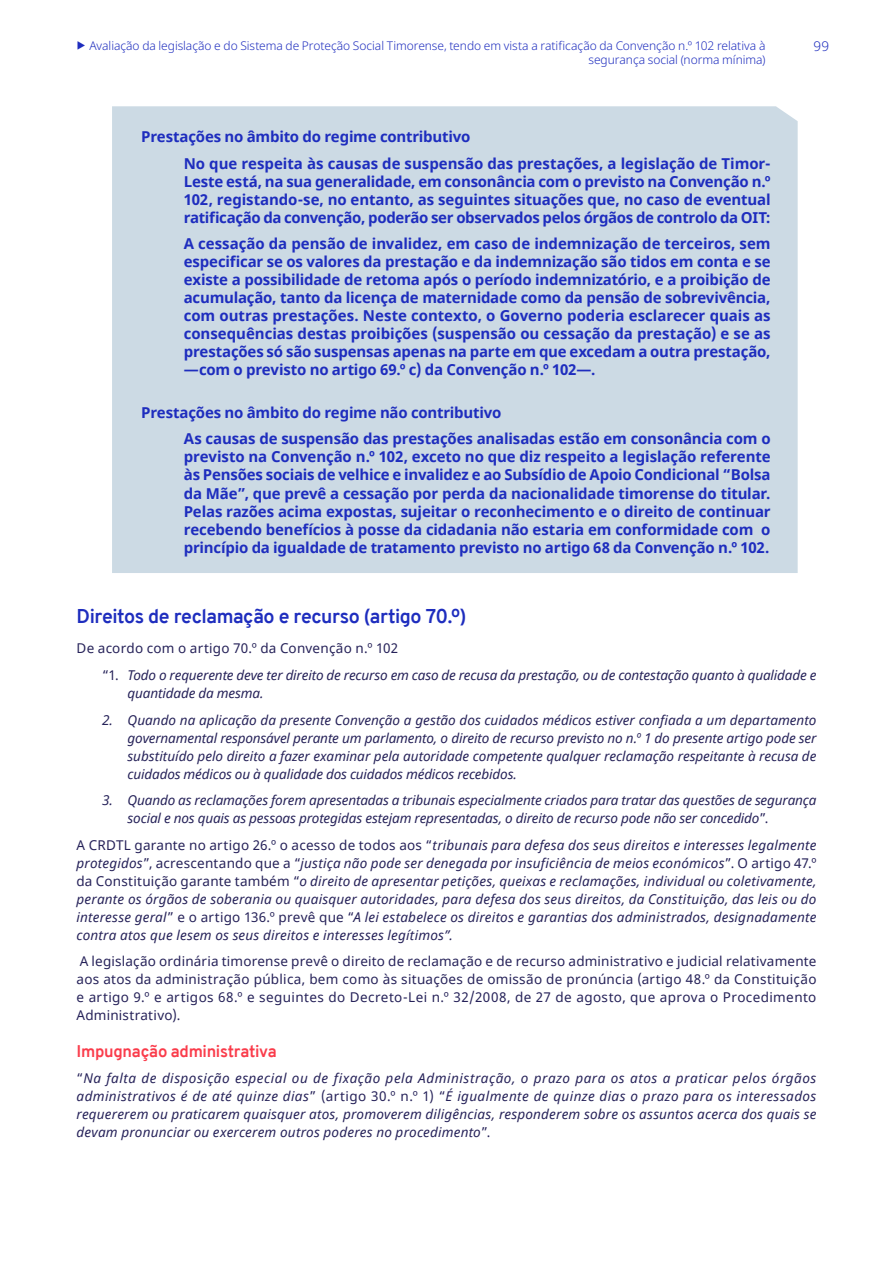
<style>
.page{position:relative;width:893px;height:1263px;background:#fff}
.page>*{position:absolute;margin:0;border:0;box-sizing:border-box;transform-origin:0 0}
.Heading_level_3_ILO{font:700 19.5px "Overpass";letter-spacing:-.02em;color:#1e2dbe}
.Heading_level_4_red{font:700 16.5px "Overpass";letter-spacing:-.015em;color:#fa3c4b}
.Body_text_blue{font:700 15px/18px "Noto Sans";letter-spacing:-.015em;color:#1e2dbe;text-align:justify}
.Body_text_darkblue{font:italic 13.5px/18px "Noto Sans";letter-spacing:.015em;color:#262259;text-align:justify}
.Body_text_po_2{font:italic 13.5px/18px "Noto Sans";letter-spacing:-.01em;color:#262259}
.Body_text_darkblue-2{font:13.5px/18px "Noto Sans";letter-spacing:.02em;color:#262259;text-align:justify}
.t1{font:300 13.5px "Noto Sans";color:#1e2dbe}
.t2{font:300 12px/14.4px "Noto Sans";letter-spacing:-.005em;color:#1e2dbe;text-align:right}
.s1{font-style:normal}
</style>
<div class="page">
<div style="left:112px;top:106px;width:686px;height:467px;background:#ccdae4"></div>
<p class="t2" style="left:89px;top:39px;width:677px">Avaliação da legislação e do Sistema de Proteção Social Timorense, tendo em vista a ratificação da Convenção n.º 102 relativa à segurança social (norma mínima)</p>
<p class="t1" style="left:813px;top:37px;width:17px">99</p>
<p class="Body_text_blue" style="left:141px;top:128px;width:331px">Prestações no âmbito do regime contributivo</p>
<p class="Body_text_blue" style="left:184px;top:155px;width:588px">No que respeita às causas de suspensão das prestações, a legislação de Timor-Leste está, na sua generalidade, em consonância com o previsto na Convenção n.º 102, registando-se, no entanto, as seguintes situações que, no caso de eventual ratificação da convenção, poderão ser observados pelos órgãos de controlo da OIT:</p>
<p class="Body_text_blue" style="left:184px;top:235px;width:588px">A cessação da pensão de invalidez, em caso de indemnização de terceiros, sem especificar se os valores da prestação e da indemnização são tidos em conta e se existe a possibilidade de retoma após o período indemnizatório, e a proibição de acumulação, tanto da licença de maternidade como da pensão de sobrevivência, com outras prestações. Neste contexto, o Governo poderia esclarecer quais as consequências destas proibições (suspensão ou cessação da prestação) e se as prestações só são suspensas apenas na parte em que excedam a outra prestação, —com o previsto no artigo 69.º c) da Convenção n.º 102—.</p>
<p class="Body_text_blue" style="left:141px;top:404px;width:362px">Prestações no âmbito do regime não contributivo</p>
<p class="Body_text_blue" style="left:184px;top:430px;width:588px">As causas de suspensão das prestações analisadas estão em consonância com o previsto na Convenção n.º 102, exceto no que diz respeito a legislação referente às Pensões sociais de velhice e invalidez e ao Subsídio de Apoio Condicional “Bolsa da Mãe”, que prevê a cessação por perda da nacionalidade timorense do titular.<br>Pelas razões acima expostas, sujeitar o reconhecimento e o direito de continuar recebendo benefícios à posse da cidadania não estaria em conformidade com o princípio da igualdade de tratamento previsto no artigo 68 da Convenção n.º 102.</p>
<p class="Heading_level_3_ILO" style="left:77px;top:602px;width:391px">Direitos de reclamação e recurso (artigo 70.º)</p>
<p class="Body_text_darkblue-2" style="left:77px;top:640px;width:323px">De acordo com o artigo 70.º da Convenção n.º 102</p>
<p class="Body_text_po_2" style="left:128px;top:666px;width:690px;text-indent:-26px"><span class="s1">“1.</span> Todo o requerente deve ter direito de recurso em caso de recusa da prestação, ou de contestação quanto à qualidade e quantidade da mesma.</p>
<p class="Body_text_po_2" style="left:128px;top:710px;width:690px;text-align:justify;text-indent:-26px">2. Quando na aplicação da presente Convenção a gestão dos cuidados médicos estiver confiada a um departamento governamental responsável perante um parlamento, o direito de recurso previsto no n.º 1 do presente artigo pode ser substituído pelo direito a fazer examinar pela autoridade competente qualquer reclamação respeitante à recusa de cuidados médicos ou à qualidade dos cuidados médicos recebidos.</p>
<p class="Body_text_po_2" style="left:128px;top:791px;width:690px;text-indent:-26px">3. Quando as reclamações forem apresentadas a tribunais especialmente criados para tratar das questões de segurança social e nos quais as pessoas protegidas estejam representadas, o direito de recurso pode não ser concedido<span class="s1">”.</span></p>
<p class="Body_text_darkblue" style="left:77px;top:835px;width:741px"><span class="s1">A CRDTL garante no artigo 26.º o acesso de todos aos “</span>tribunais para defesa dos seus direitos e interesses legalmente protegidos<span class="s1">”, acrescentando que a “</span>justiça não pode ser denegada por insuficiência de meios económicos<span class="s1">”. O artigo 47.º da Constituição garante também “</span>o direito de apresentar petições, queixas e reclamações, individual ou coletivamente, perante os órgãos de soberania ou quaisquer autoridades, para defesa dos seus direitos, da Constituição, das leis ou do interesse geral<span class="s1">” e o artigo 136.º prevê que “</span>A lei estabelece os direitos e garantias dos administrados, designadamente contra atos que lesem os seus direitos e interesses legítimos”.</p>
<p class="Body_text_darkblue-2" style="left:77px;top:953px;width:741px">A legislação ordinária timorense prevê o direito de reclamação e de recurso administrativo e judicial relativamente aos atos da administração pública, bem como às situações de omissão de pronúncia (artigo 48.º da Constituição e artigo 9.º e artigos 68.º e seguintes do Decreto-Lei n.º 32/2008, de 27 de agosto, que aprova o Procedimento Administrativo).</p>
<p class="Heading_level_4_red" style="left:77px;top:1039px;width:202px">Impugnação administrativa</p>
<p class="Body_text_darkblue" style="left:77px;top:1069px;width:741px"><span class="s1">“</span>Na falta de disposição especial ou de fixação pela Administração, o prazo para os atos a praticar pelos órgãos administrativos é de até quinze dias<span class="s1">” (artigo 30.º n.º 1) “</span>É igualmente de quinze dias o prazo para os interessados requererem ou praticarem quaisquer atos, promoverem diligências, responderem sobre os assuntos acerca dos quais se devam pronunciar ou exercerem outros poderes no procedimento<span class="s1">”.</span></p>
</div>
